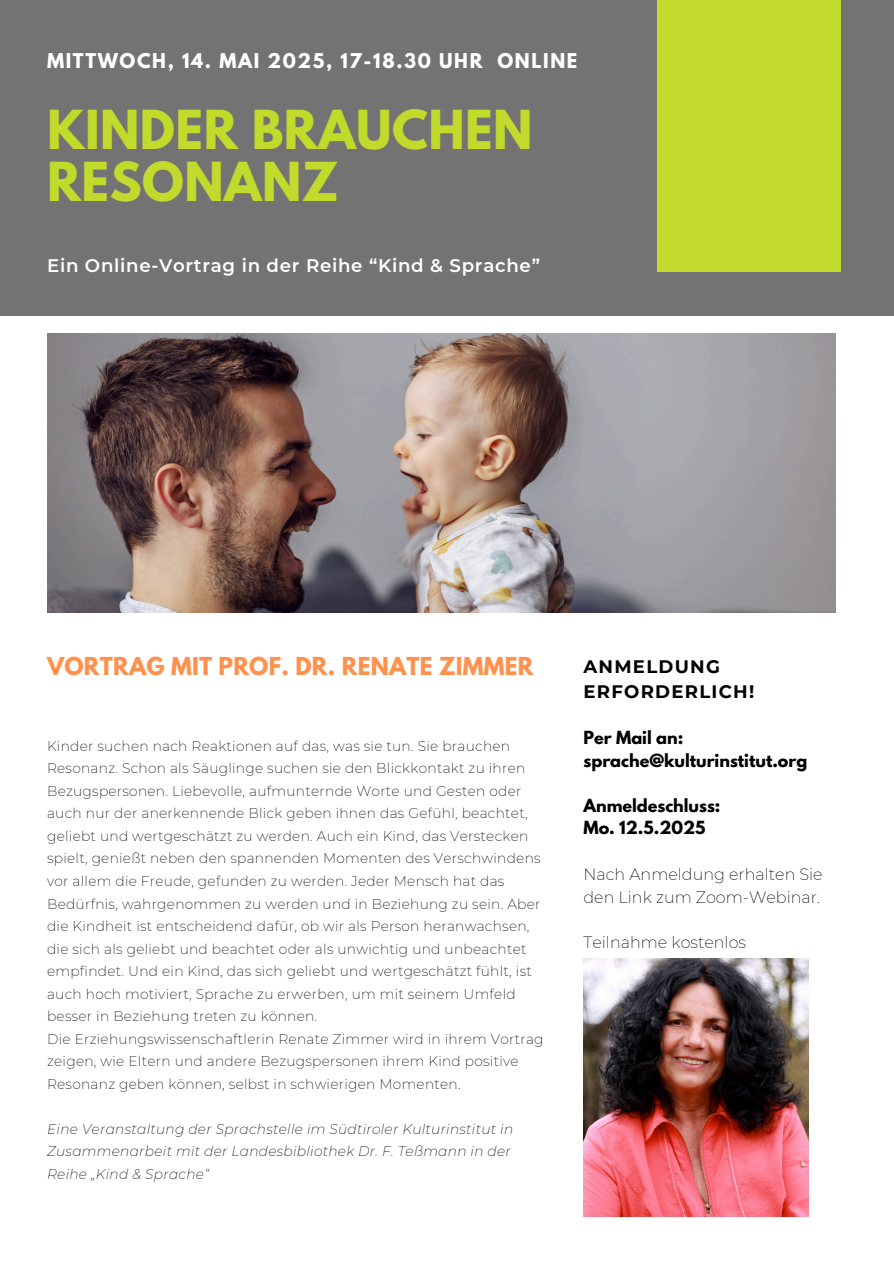
<style>
.page{position:relative;width:894px;height:1264px;background:#fff}
.page>*{position:absolute;margin:0;border:0;box-sizing:border-box;transform-origin:0 0}
.t1{font:700 47.55px/51.8px "League Spartan";letter-spacing:.01em;color:#c2da2b}
.t2{font:700 21.9px "League Spartan";letter-spacing:.01em;color:#ff914d}
.t3{font:600 18.15px "Montserrat";letter-spacing:.04em;color:#fff}
.t4{font:700 18px "League Spartan";letter-spacing:.09em;color:#fff}
.t5{font:700 18px/24.8px "Montserrat";letter-spacing:.07em;color:#000}
.t6{font:200 16.05px/22.5px "Montserrat";color:#000}
.t7{font:700 16.05px/22.5px "League Spartan";color:#000}
.t8{font:200 13.8px/22.5px "Montserrat";letter-spacing:.02em;color:#000}
.t9{font:italic 200 13.8px/22.5px "Montserrat";letter-spacing:.02em;color:#000}
</style>
<div class="page">
<div style="left:0;top:0;width:893px;height:316px;background:#737373"></div>
<div style="left:657px;top:0;width:183px;height:271px;background:#c2da2b"></div>
<img style="left:583px;top:959px;width:225px;height:257px">
<img style="left:47px;top:334px;width:788px;height:279px">
<h2 class="t4" style="left:47px;top:51px;width:531px">MITTWOCH, 14. MAI 2025, 17-18.30 UHR ONLINE</h2>
<p class="t1" style="left:47px;top:110px;width:487px">KINDER BRAUCHEN<br>RESONANZ</p>
<p class="t3" style="left:47px;top:254px;width:494px">Ein Online-Vortrag in der Reihe “Kind &amp; Sprache”</p>
<p class="t2" style="left:47px;top:655px;width:488px">VORTRAG MIT PROF. DR. RENATE ZIMMER</p>
<h3 class="t8" style="left:47px;top:734px;width:495px">Kinder suchen nach Reaktionen auf das, was sie tun. Sie brauchen Resonanz. Schon als Säuglinge suchen sie den Blickkontakt zu ihren Bezugspersonen. Liebevolle, aufmunternde Worte und Gesten oder auch nur der anerkennende Blick geben ihnen das Gefühl, beachtet, geliebt und wertgeschätzt zu werden. Auch ein Kind, das Verstecken spielt, genießt neben den spannenden Momenten des Verschwindens vor allem die Freude, gefunden zu werden. Jeder Mensch hat das Bedürfnis, wahrgenommen zu werden und in Beziehung zu sein. Aber die Kindheit ist entscheidend dafür, ob wir als Person heranwachsen, die sich als geliebt und beachtet oder als unwichtig und unbeachtet empfindet. Und ein Kind, das sich geliebt und wertgeschätzt fühlt, ist auch hoch motiviert, Sprache zu erwerben, um mit seinem Umfeld besser in Beziehung treten zu können.</h3>
<h1 class="t8" style="left:47px;top:1027px;width:498px">Die Erziehungswissenschaftlerin Renate Zimmer wird in ihrem Vortrag zeigen, wie Eltern und andere Bezugspersonen ihrem Kind positive<br>Resonanz geben können, selbst in schwierigen Momenten.</h1>
<h4 class="t9" style="left:47px;top:1117px;width:467px">Eine Veranstaltung der Sprachstelle im Südtiroler Kulturinstitut in<br>Zusammenarbeit mit der Landesbibliothek Dr. F. Teßmann in der<br>Reihe „Kind &amp; Sprache“</h4>
<h5 class="t5" style="left:583px;top:654px;width:172px">ANMELDUNG<br>ERFORDERLICH!</h5>
<p class="t7" style="left:583px;top:728px;width:225px">Per Mail an: sprache@kulturinstitut.org</p>
<p class="t7" style="left:583px;top:796px;width:138px">Anmeldeschluss:<br>Mo. 12.5.2025</p>
<p class="t6" style="left:583px;top:863px;width:241px">Nach Anmeldung erhalten Sie den Link zum Zoom-Webinar.</p>
<h3 class="t6" style="left:583px;top:931px;width:164px">Teilnahme kostenlos</h3>
</div>
